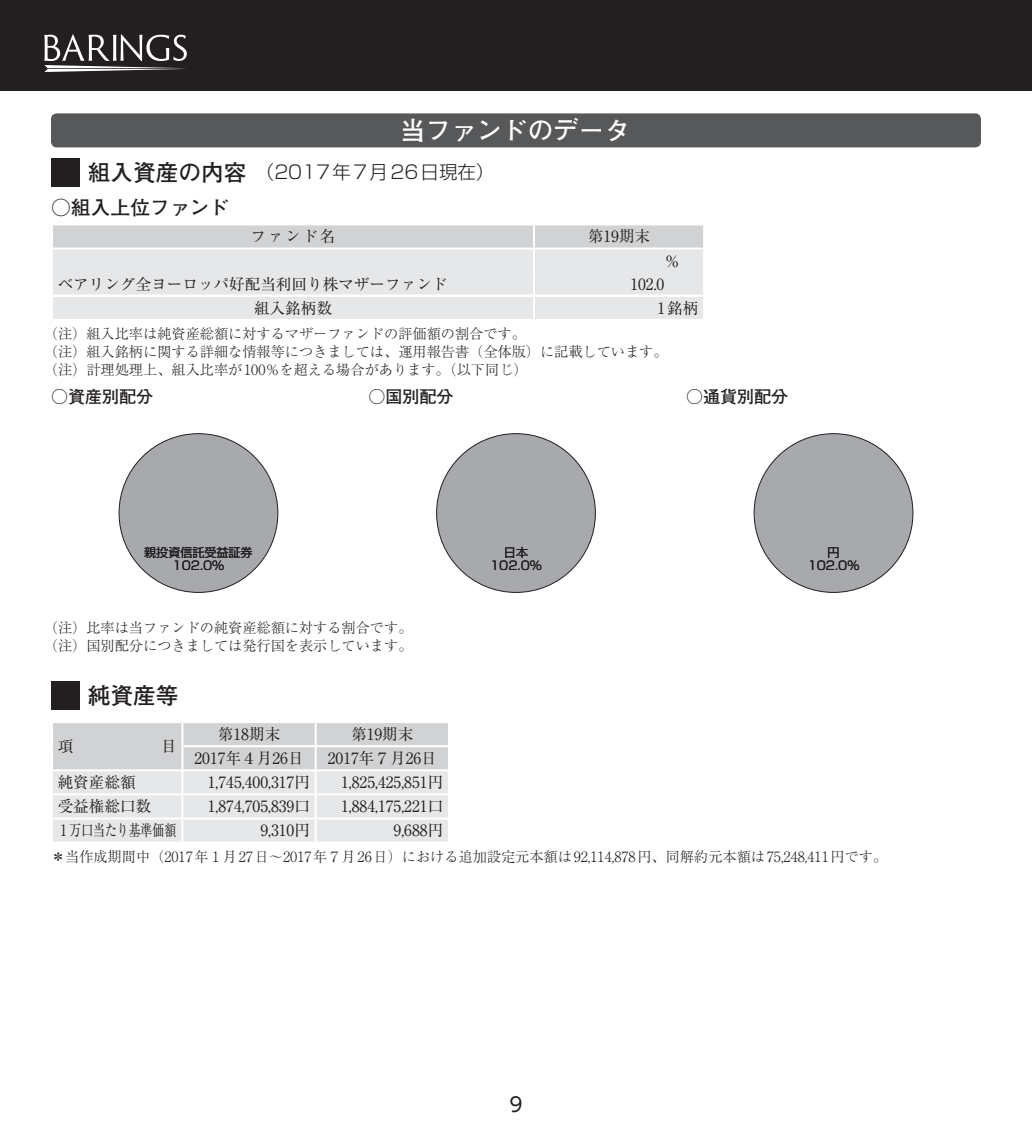
<style>
.page{position:relative;width:1032px;height:1134px;background:#fff}
.page>*{position:absolute;margin:0;border:0;box-sizing:border-box;transform-origin:0 0}
.t1{font:700 25.6px "Futo Go B101 Pr 6 N";color:#fff}
.t2{font:700 22.6px "Futo Go B101 Pr 6 N";color:#231f20}
.t3{font:700 19.8px "Futo Go B101 Pr 6 N";color:#231f20}
.t4{font:19.8px "UD Shin Go Pro";color:#231f20}
.t5{font:300 18.4px "Shin Go Pr 6 N";color:#231f20}
.t6{font:700 17px "Futo Go B101 Pr 6 N";color:#231f20}
.t7{font:15.6px "Ryumin Pr 6 N";color:#231f20}
.t8{font:15.6px "Ryumin Pr 6 N";color:#231f20;scale:.76 1}
.t9{font:300 14.2px/18.2px "Ryumin Pr 6 N";color:#231f20}
.t10{font:12px/12.8px "Shin Go Pr 6 N";color:#231f20;text-align:center}
.s1{font-family:"Futo Go B101 Pr 6 N";font-weight:700;font-size:22.6px}
</style>
<div class="page">
<div style="left:51px;top:113px;width:930px;height:34px;background:#57585a;border-radius:6px"></div>
<div style="left:51px;top:158px;width:28px;height:29px;background:#231f20"></div>
<svg style="left:53px;top:225px;width:650px;height:94px;background:#e1e2e4"></svg>
<hr style="left:533px;top:225px;width:2px;height:23px;background:#fff">
<hr style="left:53px;top:295px;width:480px;height:1px;background:#fff">
<hr style="left:53px;top:296px;width:480px;height:1px;background:#fff">
<hr style="left:535px;top:295px;width:168px;height:1px;background:#fff">
<hr style="left:535px;top:296px;width:168px;height:1px;background:#fff">
<hr style="left:51px;top:248px;width:483px;height:2px;background:#fff">
<hr style="left:534px;top:248px;width:171px;height:2px;background:#fff">
<hr style="left:533px;top:250px;width:2px;height:23px;background:#fff">
<hr style="left:533px;top:273px;width:2px;height:23px;background:#fff">
<hr style="left:533px;top:296px;width:2px;height:23px;background:#fff">
<div style="left:119px;top:434px;width:159px;height:158px;background:#a8a9ad;border-radius:50%"></div>
<div style="left:437px;top:434px;width:158px;height:158px;background:#a8a9ad;border-radius:50%"></div>
<div style="left:754px;top:434px;width:159px;height:158px;background:#a8a9ad;border-radius:50%"></div>
<div style="left:51px;top:681px;width:28px;height:29px;background:#231f20"></div>
<svg style="left:53px;top:723px;width:395px;height:119px;background:#dedfe1"></svg>
<hr style="left:51px;top:769px;width:131px;height:2px;background:#fff">
<hr style="left:182px;top:769px;width:134px;height:2px;background:#fff">
<hr style="left:316px;top:769px;width:134px;height:2px;background:#fff">
<hr style="left:181px;top:723px;width:2px;height:22px;background:#fff">
<hr style="left:315px;top:723px;width:2px;height:22px;background:#fff">
<hr style="left:181px;top:747px;width:2px;height:22px;background:#fff">
<hr style="left:315px;top:747px;width:2px;height:22px;background:#fff">
<hr style="left:181px;top:745px;width:135px;height:2px;background:#fff">
<hr style="left:316px;top:745px;width:134px;height:2px;background:#fff">
<hr style="left:181px;top:771px;width:2px;height:22px;background:#fff">
<hr style="left:315px;top:771px;width:2px;height:22px;background:#fff">
<hr style="left:181px;top:795px;width:2px;height:22px;background:#fff">
<hr style="left:315px;top:795px;width:2px;height:22px;background:#fff">
<hr style="left:181px;top:819px;width:2px;height:23px;background:#fff">
<hr style="left:315px;top:819px;width:2px;height:23px;background:#fff">
<hr style="left:51px;top:793px;width:131px;height:2px;background:#fff">
<hr style="left:51px;top:817px;width:131px;height:2px;background:#fff">
<hr style="left:182px;top:793px;width:134px;height:2px;background:#fff">
<hr style="left:316px;top:793px;width:134px;height:2px;background:#fff">
<hr style="left:182px;top:817px;width:134px;height:2px;background:#fff">
<hr style="left:316px;top:817px;width:134px;height:2px;background:#fff">
<div style="left:0;top:0;width:1032px;height:91px;background:#231f20"></div>
<svg style="left:44px;top:34px;width:143px;height:38px"></svg>
<h1 class="t1" style="left:400px;top:110px;width:231px">当ファンドのデータ</h1>
<p class="t5" style="left:88px;top:157px;width:408px"><span class="s1">組入資産の内容</span>（2017年7月26日現在）</p>
<h3 class="t3" style="left:51px;top:192px;width:180px">○組入上位ファンド</h3>
<p class="t7" style="left:250px;top:224px;width:87px">ファンド名</p>
<p class="t7" style="left:588px;top:224px;width:64px">第19期末</p>
<p class="t7" style="left:664px;top:248px;width:17px">％</p>
<p class="t7" style="left:58px;top:271px;width:391px">ベアリング全ヨーロッパ好配当利回り株マザーファンド</p>
<p class="t7" style="left:630px;top:271px;width:36px">102.0</p>
<p class="t7" style="left:254px;top:296px;width:79px">組入銘柄数</p>
<p class="t7" style="left:657px;top:296px;width:42px">1銘柄</p>
<p class="t9" style="left:44px;top:324px;width:625px">（注）組入比率は純資産総額に対するマザーファンドの評価額の割合です。<br>（注）組入銘柄に関する詳細な情報等につきましては、運用報告書（全体版）に記載しています。（注）計理処理上、組入比率が100％を超える場合があります。（以下同じ）</p>
<p class="t6" style="left:51px;top:383px;width:104px">○資産別配分</p>
<p class="t6" style="left:686px;top:383px;width:104px">○通貨別配分</p>
<p class="t6" style="left:369px;top:383px;width:87px">○国別配分</p>
<p class="t10" style="left:144px;top:545px;width:110px">親投資信託受益証券<br>102.0％</p>
<p class="t9" style="left:44px;top:618px;width:370px">（注）比率は当ファンドの純資産総額に対する割合です。（注）国別配分につきましては発行国を表示しています。</p>
<h2 class="t2" style="left:88px;top:678px;width:92px">純資産等</h2>
<p class="t7" style="left:58px;top:734px;width:17px">項</p>
<p class="t7" style="left:161px;top:734px;width:17px">目</p>
<p class="t7" style="left:218px;top:722px;width:64px">第18期末</p>
<p class="t7" style="left:351px;top:722px;width:64px">第19期末</p>
<p class="t7" style="left:194px;top:746px;width:111px">2017年4月26日</p>
<p class="t7" style="left:328px;top:746px;width:111px">2017年7月26日</p>
<p class="t10" style="left:490px;top:545px;width:53px">日本<br>102.0％</p>
<p class="t10" style="left:808px;top:545px;width:53px">円<br>102.0％</p>
<p class="t7" style="left:58px;top:770px;width:79px">純資産総額</p>
<p class="t7" style="left:208px;top:770px;width:104px">1,745,400,317円</p>
<p class="t7" style="left:341px;top:770px;width:104px">1,825,425,851円</p>
<p class="t7" style="left:58px;top:794px;width:95px">受益権総口数</p>
<p class="t7" style="left:208px;top:794px;width:104px">1,874,705,839口</p>
<p class="t7" style="left:341px;top:794px;width:104px">1,884,175,221口</p>
<p class="t8" style="left:58px;top:818px;width:157px">1万口当たり基準価額</p>
<p class="t7" style="left:260px;top:818px;width:51px">9,310円</p>
<p class="t7" style="left:394px;top:818px;width:51px">9,688円</p>
<p class="t9" style="left:51px;top:846px;width:838px">＊当作成期間中（2017年1 月27日～2017年7月26日）における追加設定元本額は92,114,878円、同解約元本額は75,248,411円です。</p>
<h3 class="t4" style="left:509px;top:1088px;width:15px">9</h3>
</div>
